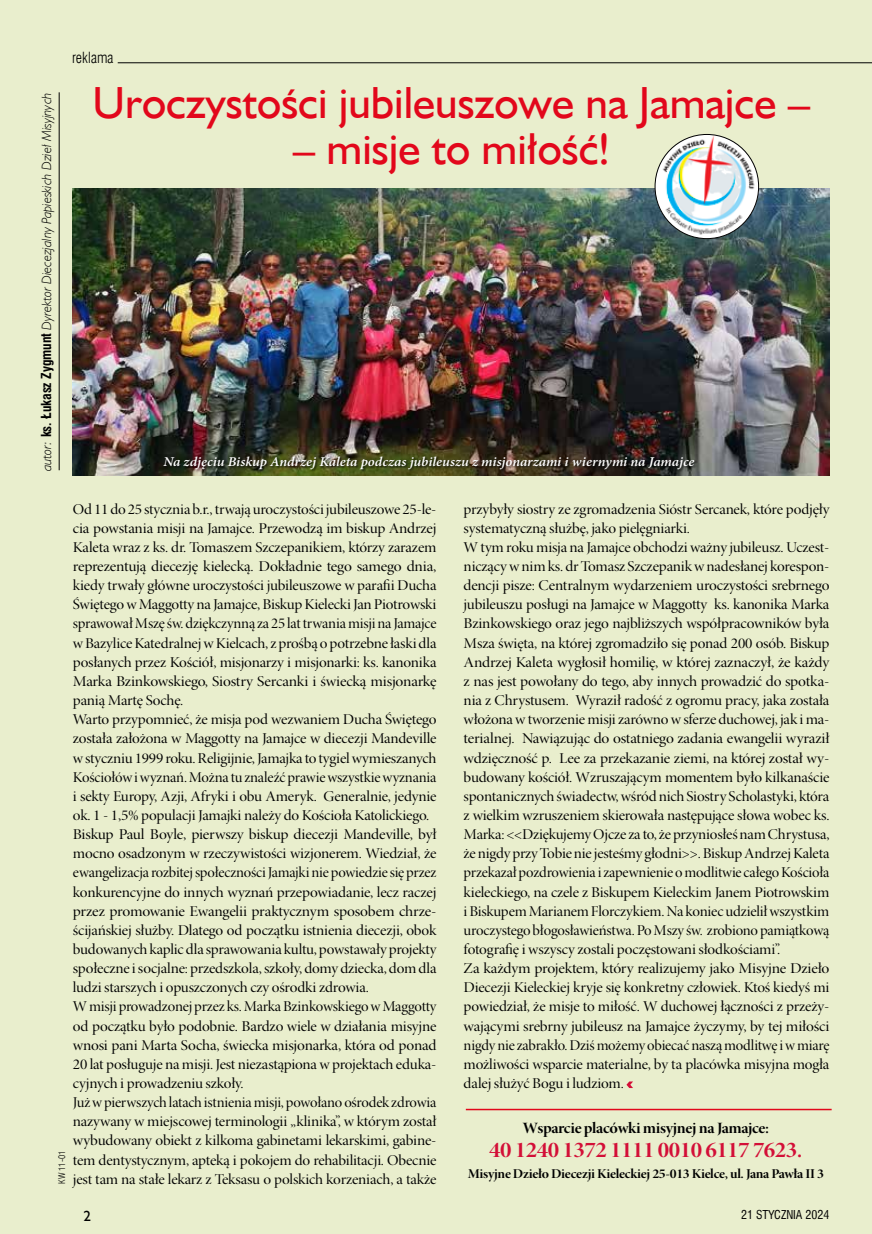
<style>
.page{position:relative;width:872px;height:1234px;background:#fff}
.page>*{position:absolute;margin:0;border:0;box-sizing:border-box;transform-origin:0 0}
.t1{font:45px "Humanst 521 EUX";color:#e2071b}
.t2{font:22.5px "Minion Pro Bold Disp";letter-spacing:-.02em;color:#d30f37;scale:1.06 1}
.t3{font:15.75px "Minion Pro Bold Disp";letter-spacing:-.02em;color:#000;scale:1.06 1}
.t4{font:15px/19.2px "Minion Pro Disp";letter-spacing:-.01em;color:#000;scale:1.06 1}
.t5{font:15px "Swis 721 Lt Cn EUX";color:#000}
.t6{font:15px "Humanst 521 EUX";color:#000}
.t7{font:italic 600 13.5px "Minion Pro";letter-spacing:-.005em;color:#fff;scale:1.06 1}
.t8{font:italic 13.5px "Humanst 521 Lt EUX";color:#000}
.t9{font:13.5px "Minion Pro Bold Disp";letter-spacing:-.02em;color:#000;scale:1.06 1}
.t10{font:12px "Swis 721 Cn EUX";color:#000}
.t11{font:9px "Swis 721 Lt Cn EUX";color:#000}
.s1{font-family:"Swis 721 Cn EUX";font-weight:700;font-style:normal}
</style>
<div class="page">
<div style="left:0;top:0;width:872px;height:1233px;background:#e9eecd"></div>
<img style="left:72px;top:188px;width:757px;height:287px">
<hr style="left:118px;top:62px;width:754px;height:1px;background:#000">
<svg style="left:626px;top:1081px;width:7px;height:6px"></svg>
<img style="left:658px;top:134px;width:100px;height:102px">
<hr style="left:466px;top:1108px;width:365px;height:1px;background:#e2071b">
<div style="left:163px;top:456px;width:535px;height:16px;background:#000;opacity:.75"></div>
<hr style="left:59px;top:92px;width:1px;height:378px;background:#000">
<p class="t8" style="left:38px;top:471px;width:380px;rotate:-90deg">autor: <span class="s1">ks. Łukasz Zygmunt</span> Dyrektor Diecezjalny Papieskich Dzieł Misyjnych</p>
<p class="t5" style="left:72px;top:49px;width:43px">reklama</p>
<h1 class="t1" style="left:92px;top:75px;width:719px">Uroczystości jubileuszowe na Jamajce –</h1>
<h1 class="t1" style="left:293px;top:121px;width:318px">– misje to miłość!</h1>
<p class="t7" style="left:163px;top:452px;width:502px">Na zdjęciu Biskup Andrzej Kaleta podczas jubileuszu z misjonarzami i wiernymi na Jamajce</p>
<p class="t4" style="left:73px;top:499px;width:345px">Od 11 do 25 stycznia b.r., trwają uroczystości jubileuszowe 25-le&shy;cia powstania misji na Jamajce. Przewodzą im biskup Andrzej Kaleta wraz z ks. dr. Tomaszem Szczepanikiem, którzy zarazem reprezentują diecezję kielecką. Dokładnie tego samego dnia, kiedy trwały główne uroczystości jubileuszowe w parafii Ducha Świętego wMaggotty na Jamajce, Biskup Kielecki Jan Piotrowski sprawował Mszę św. dziękczynną za 25 lat trwania misji na Jamajce wBazylice Katedralnej wKielcach, z prośbą o potrzebne łaski dla posłanych przez Kościół, misjonarzy i misjonarki: ks. kanonika Marka Bzinkowskiego, Siostry Sercanki i świecką misjonarkę panią Martę Sochę.<br>Warto przypomnieć, że misja pod wezwaniem Ducha Świętego została założona w Maggotty na Jamajce w diecezji Mandeville wstyczniu 1999 roku. Religijnie, Jamajka to tygiel wymieszanych Kościołów iwyznań. Można tu znaleźć prawie wszystkie wyznania i sekty Europy, Azji, Afryki i obu Ameryk. Generalnie, jedynie ok. 1 - 1,5% populacji Jamajki należy do Kościoła Katolickiego.<br>Biskup Paul Boyle, pierwszy biskup diecezji Mandeville, był mocno osadzonym w rzeczywistości wizjonerem. Wiedział, że ewangelizacja rozbitej społeczności Jamajki nie powiedzie się przez konkurencyjne do innych wyznań przepowiadanie, lecz raczej przez promowanie Ewangelii praktycznym sposobem chrze&shy;ścijańskiej służby. Dlatego od początku istnienia diecezji, obok budowanych kaplic dla sprawowania kultu, powstawały projekty społeczne isocjalne: przedszkola, szkoły, domy dziecka, dom dla ludzi starszych i opuszczonych czy ośrodki zdrowia.<br>Wmisji prowadzonej przez ks. Marka Bzinkowskiego wMaggotty od początku było podobnie. Bardzo wiele w działania misyjne wnosi pani Marta Socha, świecka misjonarka, która od ponad 20 lat posługuje na misji. Jest niezastąpiona w projektach eduka&shy;cyjnych i prowadzeniu szkoły.<br>Już wpierwszych latach istnienia misji, powołano ośrodek zdrowia nazywany w miejscowej terminologii „klinika”, w którym został wybudowany obiekt z kilkoma gabinetami lekarskimi, gabine&shy;tem dentystycznym, apteką i pokojem do rehabilitacji. Obecnie jest tam na stałe lekarz z Teksasu o polskich korzeniach, a także</p>
<p class="t4" style="left:463px;top:499px;width:347px">przybyły siostry ze zgromadzenia Sióstr Sercanek, które podjęły systematyczną służbę, jako pielęgniarki.<br>W tym roku misja na Jamajce obchodzi ważny jubileusz. Uczest&shy;niczący wnim ks. dr Tomasz Szczepanik wnadesłanej korespon&shy;dencji pisze: Centralnym wydarzeniem uroczystości srebrnego jubileuszu posługi na Jamajce w Maggotty ks. kanonika Marka Bzinkowskiego oraz jego najbliższych współpracowników była Msza święta, na której zgromadziło się ponad 200 osób. Biskup Andrzej Kaleta wygłosił homilię, w której zaznaczył, że każdy z nas jest powołany do tego, aby innych prowadzić do spotka&shy;nia z Chrystusem. Wyraził radość z ogromu pracy, jaka została włożona wtworzenie misji zarówno wsferze duchowej, jak ima&shy;terialnej. Nawiązując do ostatniego zadania ewangelii wyraził wdzięczność p. Lee za przekazanie ziemi, na której został wy&shy;budowany kościół. Wzruszającym momentem było kilkanaście spontanicznych świadectw, wśród nich Siostry Scholastyki, która z wielkim wzruszeniem skierowała następujące słowa wobec ks.<br>Marka: &lt;&lt;Dziękujemy Ojcze za to, że przyniosłeś nam Chrystusa, że nigdy przy Tobie nie jesteśmy głodni&gt;&gt;. Biskup Andrzej Kaleta przekazał pozdrowienia izapewnienie omodlitwie całego Kościoła kieleckiego, na czele z Biskupem Kieleckim Janem Piotrowskim iBiskupem Marianem Florczykiem. Na koniec udzielił wszystkim uroczystego błogosławieństwa. Po Mszy św. zrobiono pamiątkową fotografię i wszyscy zostali poczęstowani słodkościami”.<br>Za każdym projektem, który realizujemy jako Misyjne Dzieło Diecezji Kieleckiej kryje się konkretny człowiek. Ktoś kiedyś mi powiedział, że misje to miłość. W duchowej łączności z przeży&shy;wającymi srebrny jubileusz na Jamajce życzymy, by tej miłości nigdy nie zabrakło. Dziś możemy obiecać naszą modlitwę iwmiarę możliwości wsparcie materialne, by ta placówka misyjna mogła dalej służyć Bogu i ludziom.</p>
<p class="t3" style="left:522px;top:1118px;width:234px">Wsparcie placówki misyjnej na Jamajce:</p>
<h2 class="t2" style="left:489px;top:1136px;width:297px">40 1240 1372 1111 0010 6117 7623.</h2>
<p class="t9" style="left:468px;top:1165px;width:337px">Misyjne Dzieło Diecezji Kieleckiej 25-013 Kielce, ul. Jana Pawła II 3</p>
<p class="t11" style="left:57px;top:1183px;width:35px;rotate:-90deg">KW 11-01</p>
<p class="t6" style="left:83px;top:1206px;width:9px">2</p>
<p class="t10" style="left:741px;top:1206px;width:90px">21 STYCZNIA 2024</p>
</div>
